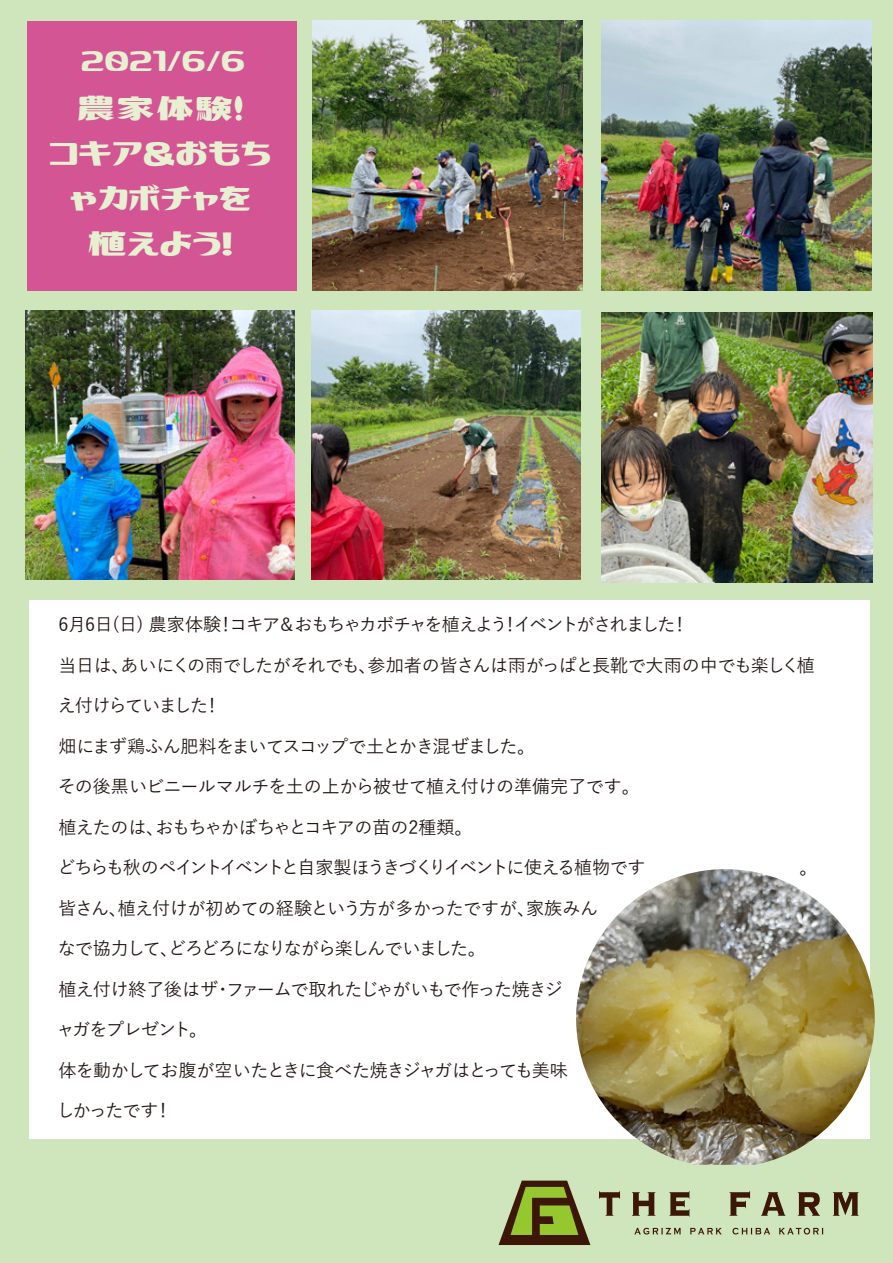
<style>
.page{position:relative;width:893px;height:1263px;background:#cfe5bb}
.page>*{position:absolute;margin:0;border:0;box-sizing:border-box;transform-origin:0 0}
.t1{font:49.95px/45px "GN Koharuiro Sunray";color:#e7f1d2;text-align:center}
.t2{font:42.45px "GN Koharuiro Sunray";color:#e7f1d2}
.t3{font:500 18px "Yu Gothic";letter-spacing:-.055em;color:#221815}
.t4{font:500 18px "Yu Gothic";letter-spacing:-.025em;color:#221815}
.t5{font:500 18px "Yu Gothic";letter-spacing:-.09em;color:#221815}
.t6{font:500 18px "Yu Gothic";letter-spacing:-.105em;color:#221815}
.t7{font:500 18px "Yu Gothic";letter-spacing:-.02em;color:#221815}
.t8{font:500 18px "Yu Gothic";letter-spacing:-.03em;color:#221815}
.t9{font:500 18px "Yu Gothic";letter-spacing:-.035em;color:#221815}
.t10{font:500 18px "Yu Gothic";letter-spacing:-.075em;color:#221815}
</style>
<div class="page">
<div style="left:29px;top:600px;width:841px;height:538px;background:#fff"></div>
<div style="left:28px;top:21px;width:269px;height:270px;background:#d35594"></div>
<svg style="left:634px;top:1227px;width:47px;height:8px"></svg>
<svg style="left:690px;top:1228px;width:32px;height:6px"></svg>
<svg style="left:732px;top:1228px;width:38px;height:6px"></svg>
<svg style="left:779px;top:1227px;width:44px;height:7px"></svg>
<svg style="left:599px;top:1191px;width:21px;height:25px"></svg>
<svg style="left:632px;top:1192px;width:23px;height:24px"></svg>
<svg style="left:669px;top:1191px;width:20px;height:25px"></svg>
<svg style="left:729px;top:1191px;width:21px;height:25px"></svg>
<svg style="left:761px;top:1192px;width:24px;height:24px"></svg>
<svg style="left:798px;top:1192px;width:22px;height:24px"></svg>
<svg style="left:833px;top:1192px;width:26px;height:24px"></svg>
<svg style="left:498px;top:1180px;width:92px;height:65px"></svg>
<img style="left:602px;top:21px;width:269px;height:270px">
<img style="left:25px;top:310px;width:270px;height:270px">
<img style="left:311px;top:311px;width:269px;height:269px">
<img style="left:313px;top:21px;width:270px;height:270px">
<img style="left:601px;top:312px;width:271px;height:271px">
<img style="left:576px;top:869px;width:299px;height:296px">
<h2 class="t2" style="left:81px;top:42px;width:166px">2021/6/6</h2>
<h1 class="t1" style="left:49px;top:90px;width:223px">農家体験！<br>コキア＆おもちゃカボチャを植えよう!</h1>
<p class="t5" style="left:58px;top:608px;width:632px">6月6日(日) 農家体験！コキア＆おもちゃカボチャを植えよう！イベントがされました！</p>
<p class="t4" style="left:58px;top:648px;width:758px">当日は、あいにくの雨でしたがそれでも、参加者の皆さんは雨がっぱと長靴で大雨の中でも楽しく植</p>
<p class="t10" style="left:58px;top:689px;width:165px">え付けらていました！</p>
<p class="t3" style="left:58px;top:729px;width:478px">畑にまず鶏ふん肥料をまいてスコップで土とかき混ぜました。</p>
<p class="t7" style="left:58px;top:770px;width:583px">その後黒いビニールマルチを土の上から被せて植え付けの準備完了です。</p>
<p class="t9" style="left:58px;top:810px;width:416px">植えたのは、おもちゃかぼちゃとコキアの苗の2種類。</p>
<p class="t6" style="left:57px;top:851px;width:590px">どちらも秋のペイントイベントと自家製ほうきづくりイベントに使える植物です</p>
<p class="t3" style="left:799px;top:851px;width:20px">。</p>
<p class="t8" style="left:58px;top:891px;width:541px">皆さん、植え付けが初めての経験という方が多かったですが、家族みん</p>
<p class="t3" style="left:58px;top:932px;width:430px">なで協力して、どろどろになりながら楽しんでいました。</p>
<p class="t3" style="left:58px;top:972px;width:506px">植え付け終了後はザ・ファームで取れたじゃがいもで作った焼きジ</p>
<p class="t3" style="left:56px;top:1013px;width:152px">ャガをプレゼント。</p>
<p class="t3" style="left:58px;top:1053px;width:511px">体を動かしてお腹が空いたときに食べた焼きジャガはとっても美味</p>
<p class="t3" style="left:57px;top:1094px;width:117px">しかったです！</p>
</div>
